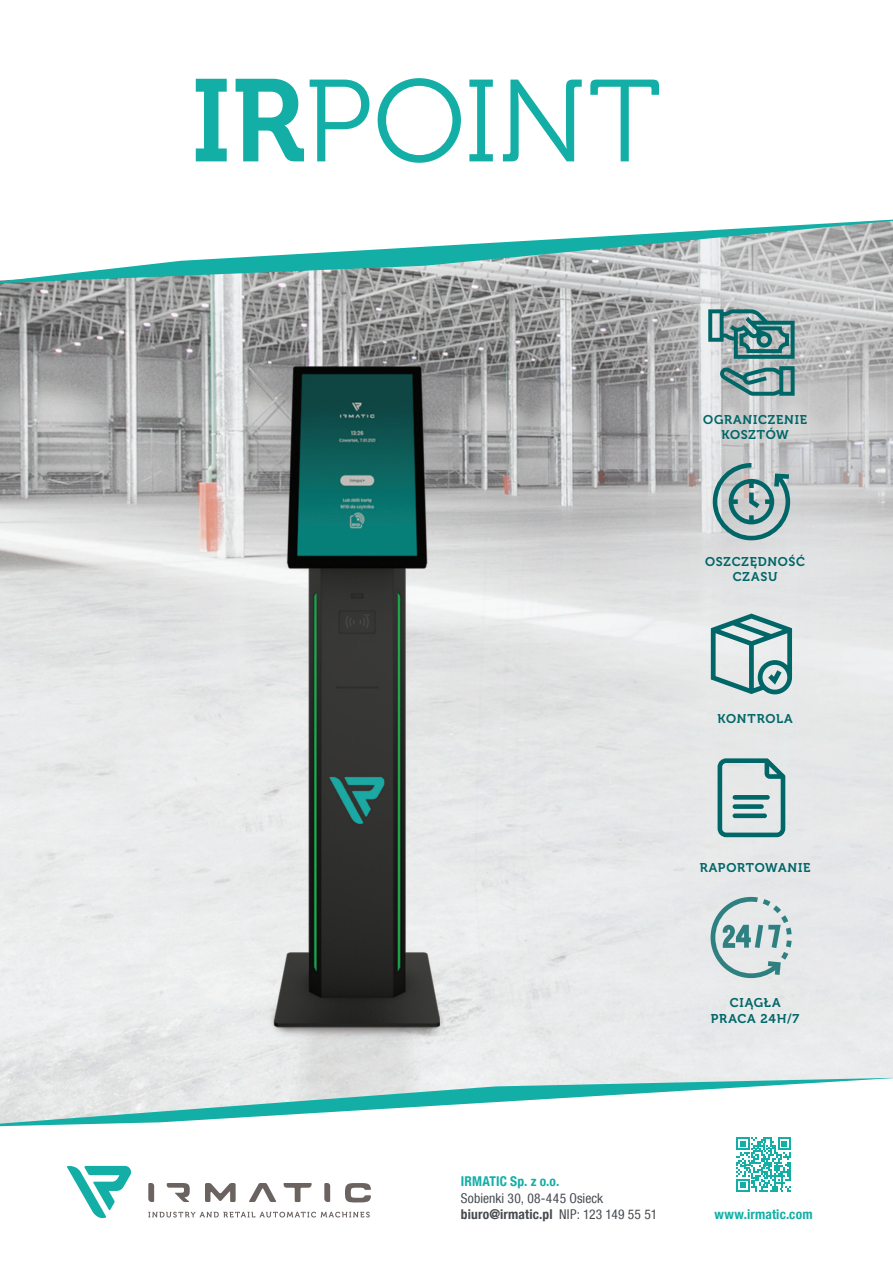
<style>
.page{position:relative;width:893px;height:1263px;background:#fff}
.page>*{position:absolute;margin:0;border:0;box-sizing:border-box;transform-origin:0 0}
.t1{font:116.4px "Museo 300";letter-spacing:.005em;color:#13afa6}
.t2{font:condensed 13.5px/16.2px "Helvetica Neue LT Com";letter-spacing:.005em;color:#474b50}
.t3{font:700 condensed 13.5px "Helvetica Neue LT Com";letter-spacing:.01em;color:#13afa6}
.t4{font:12.6px/15.1px "Museo 700";letter-spacing:.06em;color:#006667;text-align:center}
.s1{font-family:"Museo 700"}
.s2{font-weight:700}
</style>
<div class="page">
<img style="left:0;top:283px;width:893px;height:795px">
<svg style="left:736px;top:1137px;width:55px;height:55px"></svg>
<svg style="left:67px;top:1166px;width:64px;height:52px"></svg>
<svg style="left:324px;top:1183px;width:6px;height:19px"></svg>
<svg style="left:167px;top:1183px;width:23px;height:19px"></svg>
<svg style="left:284px;top:1183px;width:28px;height:19px"></svg>
<svg style="left:249px;top:1183px;width:27px;height:19px"></svg>
<svg style="left:345px;top:1183px;width:26px;height:19px"></svg>
<svg style="left:205px;top:1183px;width:31px;height:19px"></svg>
<svg style="left:148px;top:1183px;width:6px;height:19px"></svg>
<svg style="left:148px;top:1212px;width:222px;height:5px"></svg>
<svg style="left:0;top:220px;width:893px;height:63px"></svg>
<svg style="left:0;top:1078px;width:893px;height:48px"></svg>
<svg style="left:720px;top:366px;width:75px;height:30px;background:#739c9d"></svg>
<svg style="left:708px;top:309px;width:87px;height:50px;background:#6e9b9c"></svg>
<svg style="left:711px;top:613px;width:81px;height:81px;background:#98bcbd"></svg>
<svg style="left:713px;top:463px;width:77px;height:77px;background:#94b1b2"></svg>
<svg style="left:718px;top:758px;width:67px;height:79px;background:#aac5c6"></svg>
<div style="left:733px;top:795px;width:37px;height:5px;background:#006667;border-radius:2px"></div>
<div style="left:733px;top:804px;width:31px;height:5px;background:#006667;border-radius:2px"></div>
<div style="left:733px;top:813px;width:34px;height:5px;background:#006667;border-radius:2px"></div>
<svg style="left:711px;top:897px;width:81px;height:81px;background:#b8cdcf"></svg>
<h1 class="t1" style="left:191px;top:59px;width:471px"><span class="s1">IR</span>POINT</h1>
<p class="t4" style="left:703px;top:412px;width:105px">OGRANICZENIE<br>KOSZTÓW</p>
<p class="t4" style="left:705px;top:554px;width:102px">OSZCZĘDNOŚĆ<br>CZASU</p>
<p class="t4" style="left:718px;top:712px;width:77px">KONTROLA</p>
<p class="t4" style="left:700px;top:861px;width:112px">RAPORTOWANIE</p>
<p class="t4" style="left:711px;top:996px;width:90px">CIĄGŁA<br>PRACA 24H/7</p>
<p class="t3" style="left:461px;top:1173px;width:100px">IRMATIC Sp. z o.o.</p>
<p class="t2" style="left:461px;top:1189px;width:198px">Sobienki 30, 08-445 Osieck <span class="s2">biuro@irmatic.pl</span> NIP: 123 149 55 51</p>
<p class="t3" style="left:715px;top:1206px;width:99px">www.irmatic.com</p>
</div>
